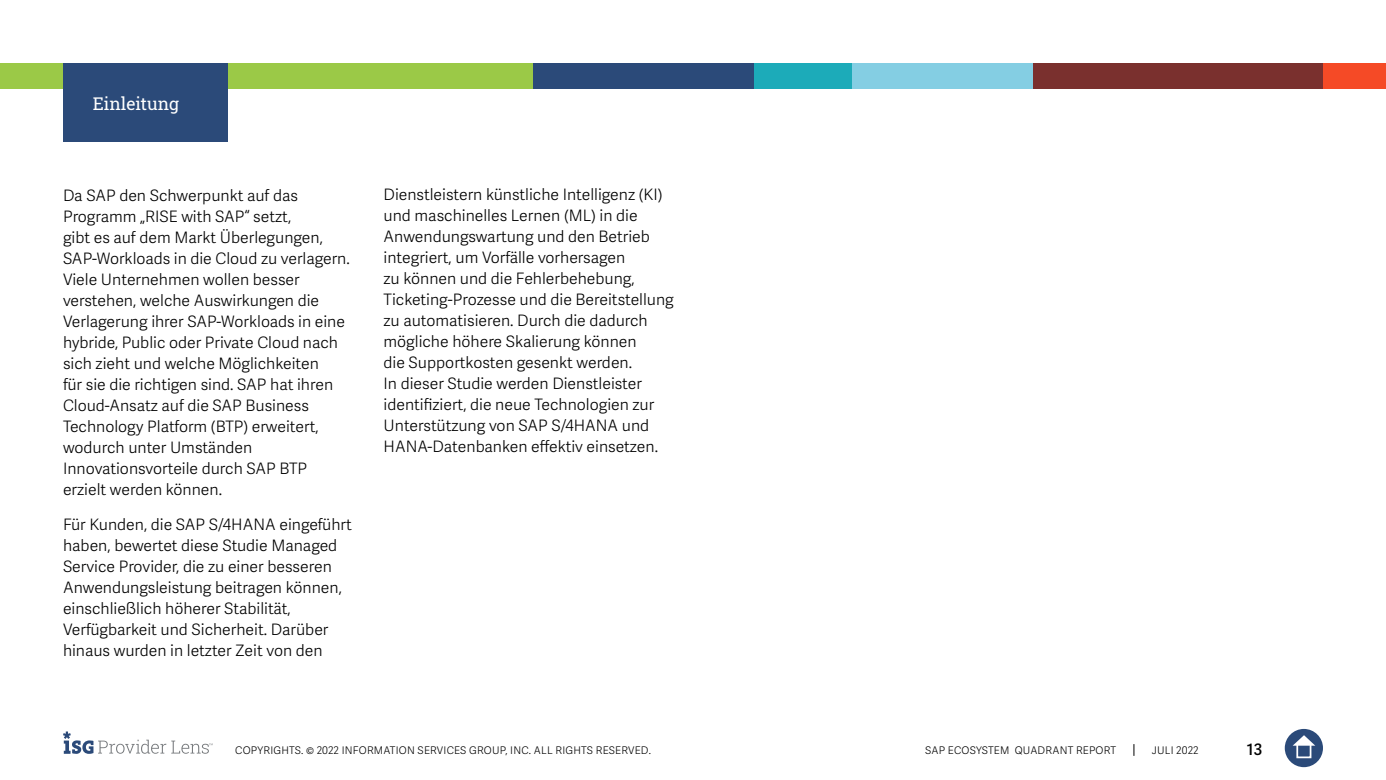
<style>
.page{position:relative;width:1386px;height:780px;background:#fff}
.page>*{position:absolute;margin:0;border:0;box-sizing:border-box;transform-origin:0 0}
.t1{font:17.5px "Roboto Slab ISG P Regular";color:#fff}
.t2{font:300 15.75px/21px "Adelle Sans";color:#000101}
.t3{font:600 15.75px "Adelle Sans";color:#000}
.t4{font:300 10.5px "Adelle Sans";letter-spacing:.02em;color:#000}
</style>
<div class="page">
<svg style="left:1133px;top:744px;width:1px;height:12px"></svg>
<div style="left:1285px;top:729px;width:38px;height:38px;background:#2b4a79;border-radius:50%"></div>
<svg style="left:1293px;top:735px;width:22px;height:10px"></svg>
<div style="left:1296px;top:743px;width:15px;height:15px;border:2px solid #fff"></div>
<svg style="left:63px;top:731px;width:150px;height:23px"></svg>
<div style="left:0;top:63px;width:533px;height:25px;background:#9bc947"></div>
<div style="left:533px;top:63px;width:223px;height:25px;background:#2b4a79"></div>
<div style="left:850px;top:63px;width:184px;height:25px;background:#84cee3"></div>
<div style="left:1323px;top:63px;width:63px;height:25px;background:#f54a26"></div>
<div style="left:1033px;top:63px;width:290px;height:25px;background:#7a302e"></div>
<div style="left:754px;top:63px;width:98px;height:25px;background:#1cabb9"></div>
<div style="left:63px;top:63px;width:165px;height:79px;background:#2b4a79"></div>
<p class="t1" style="left:93px;top:91px;width:88px">Einleitung</p>
<p class="t2" style="left:63px;top:185px;width:288px">Da SAP den Schwerpunkt auf das Programm „RISE with SAP“ setzt,<br>gibt es auf dem Markt Überlegungen, SAP-Workloads in die Cloud zu verlagern.<br>Viele Unternehmen wollen besser verstehen, welche Auswirkungen die Verlagerung ihrer SAP-Workloads in eine hybride, Public oder Private Cloud nach sich zieht und welche Möglichkeiten<br>für sie die richtigen sind. SAP hat ihren Cloud-Ansatz auf die SAP Business Technology Platform (BTP) erweitert, wodurch unter Umständen Innovationsvorteile durch SAP BTP erzielt werden können.</p>
<p class="t2" style="left:63px;top:514px;width:290px">Für Kunden, die SAP S/4HANA eingeführt haben, bewertet diese Studie Managed Service Provider, die zu einer besseren Anwendungsleistung beitragen können, einschließlich höherer Stabilität, Verfügbarkeit und Sicherheit. Darüber hinaus wurden in letzter Zeit von den</p>
<p class="t2" style="left:384px;top:185px;width:292px">Dienstleistern künstliche Intelligenz (KI) und maschinelles Lernen (ML) in die Anwendungswartung und den Betrieb integriert, um Vorfälle vorhersagen<br>zu können und die Fehlerbehebung, Ticketing-Prozesse und die Bereitstellung zu automatisieren. Durch die dadurch mögliche höhere Skalierung können<br>die Supportkosten gesenkt werden.<br>In dieser Studie werden Dienstleister identifiziert, die neue Technologien zur Unterstützung von SAP S/4HANA und HANA-Datenbanken effektiv einsetzen.</p>
<p class="t4" style="left:235px;top:744px;width:417px">COPYRIGHTS. © 2022 INFORMATION SERVICES GROUP, INC. ALL RIGHTS RESERVED.</p>
<p class="t4" style="left:925px;top:744px;width:192px">SAP ECOSYSTEM QUADRANT REPORT</p>
<p class="t4" style="left:1152px;top:744px;width:48px">JULI 2022</p>
<p class="t3" style="left:1247px;top:740px;width:17px">13</p>
</div>
